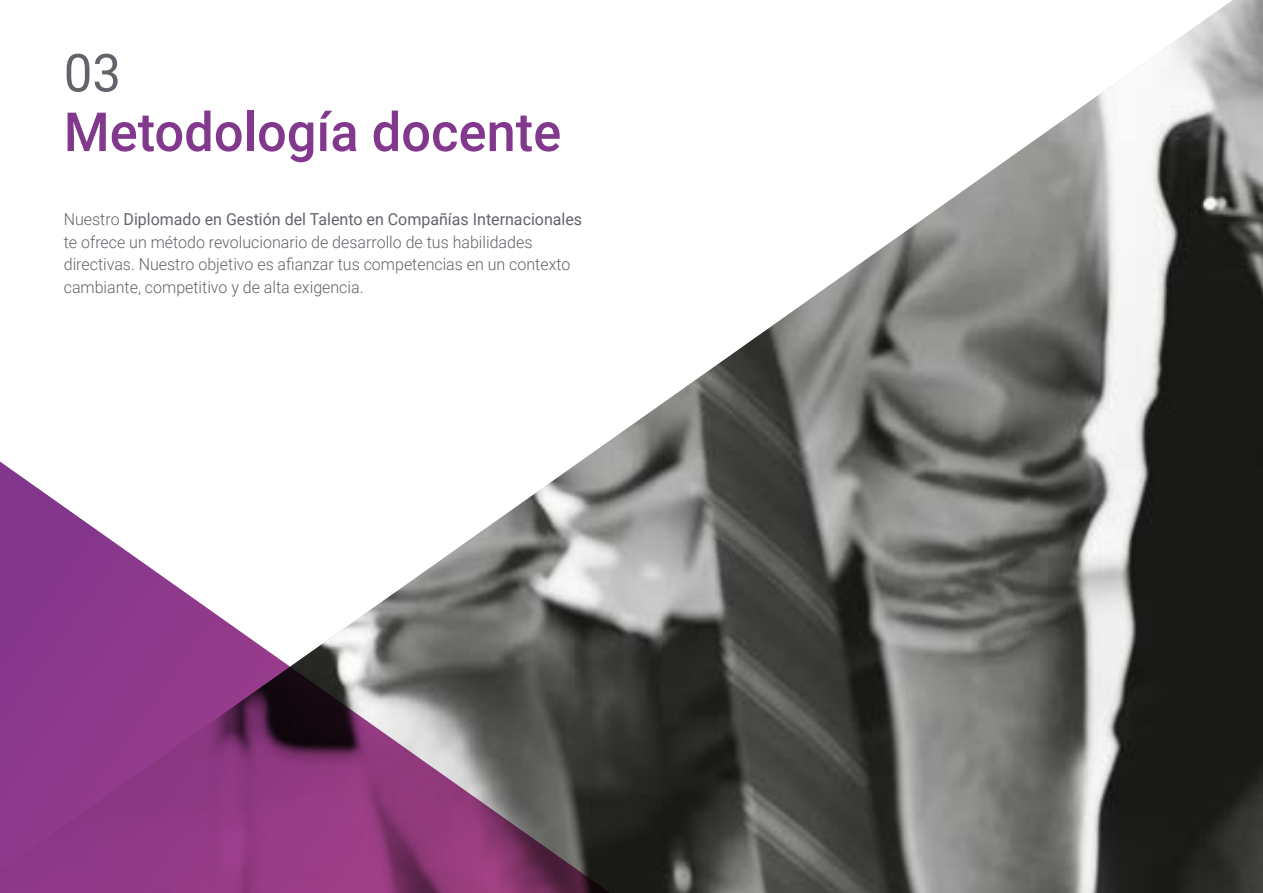
<style>
.page{position:relative;width:1263px;height:893px;background:#fff}
.page>*{position:absolute;margin:0;border:0;box-sizing:border-box;transform-origin:0 0}
.t1{font:500 54px "Roboto";color:#82388d}
.t2{font:52.5px "Roboto";color:#61646a}
.t3{font:300 16.5px/22.5px "Roboto";color:#61646a}
.s1{font-weight:400}
</style>
<div class="page">
<img style="left:602px;top:0;width:661px;height:893px">
<svg style="left:0;top:446px;width:640px;height:447px"></svg>
<h2 class="t2" style="left:64px;top:36px;width:59px">03</h2>
<h1 class="t1" style="left:64px;top:94px;width:499px">Metodología docente</h1>
<p class="t3" style="left:64px;top:207px;width:520px">Nuestro <span class="s1">Diplomado en Gestión del Talento en Compañías Internacionales </span>te ofrece un método revolucionario de desarrollo de tus habilidades directivas. Nuestro objetivo es afianzar tus competencias en un contexto cambiante, competitivo y de alta exigencia.</p>
</div>
